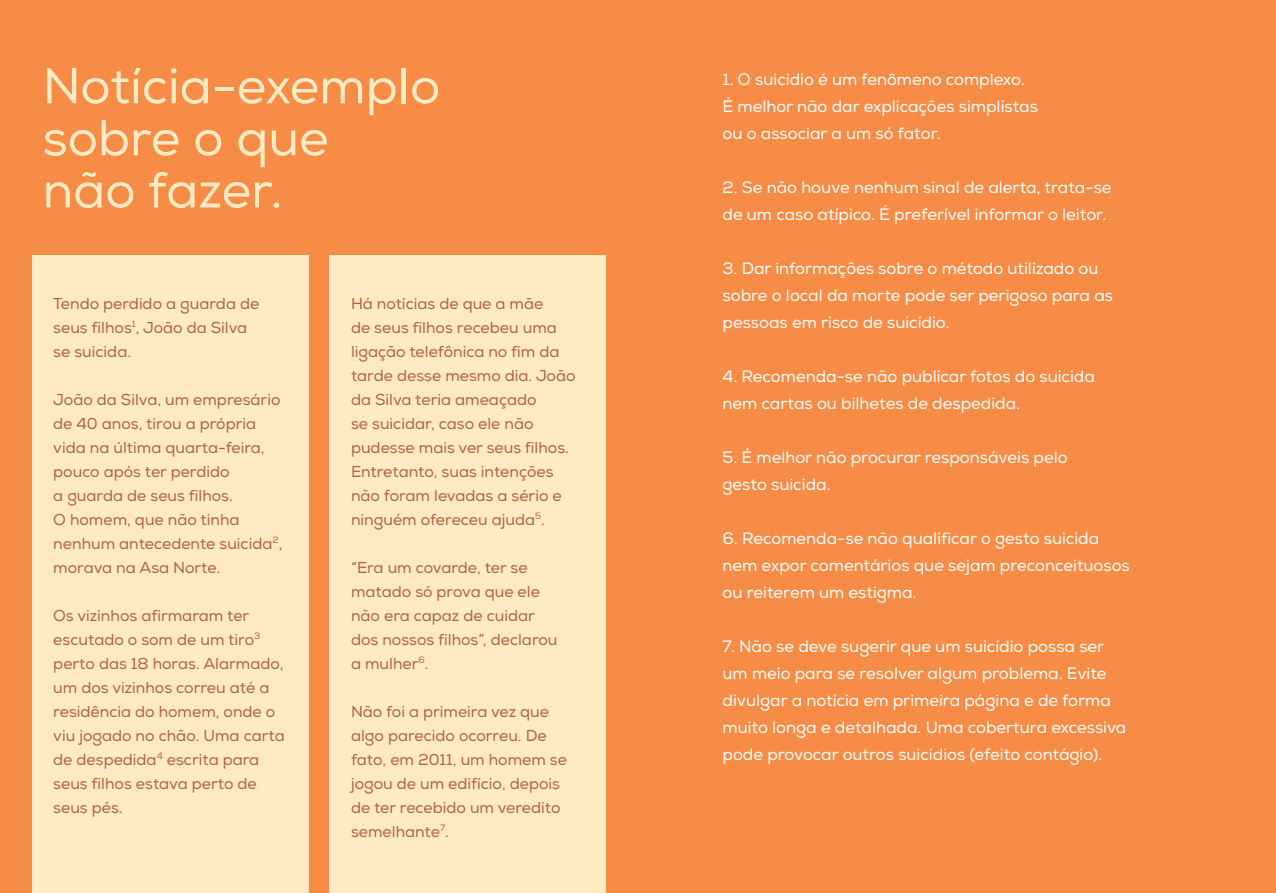
<style>
.page{position:relative;width:1276px;height:893px;background:#f68c45}
.page>*{position:absolute;margin:0;border:0;box-sizing:border-box;transform-origin:0 0}
.t1{font:50.4px/52.1px "Nexa";color:#feebc4}
.t2{font:16.5px/27px "Nexa";color:#fff}
.t3{font:15.75px/24px "Nexa";color:#b5613e}
</style>
<div class="page">
<div style="left:330px;top:255px;width:276px;height:638px;background:#feebc4"></div>
<div style="left:32px;top:255px;width:276px;height:638px;background:#feebc4"></div>
<h1 class="t1" style="left:43px;top:61px;width:399px">Notícia-exemplo sobre o que<br>não fazer.</h1>
<p class="t3" style="left:53px;top:292px;width:207px">Tendo perdido a guarda de seus filhos<sup>1</sup>, João da Silva se suicida.</p>
<p class="t3" style="left:53px;top:388px;width:231px">João da Silva, um empresário de 40 anos, tirou a própria vida na última quarta-feira, pouco após ter perdido<br>a guarda de seus filhos.<br>O homem, que não tinha nenhum antecedente suicida<sup>2</sup>, morava na Asa Norte.</p>
<p class="t3" style="left:53px;top:604px;width:233px">Os vizinhos afirmaram ter escutado o som de um tiro<sup>3 </sup>perto das 18 horas. Alarmado, um dos vizinhos correu até a residência do homem, onde o viu jogado no chão. Uma carta de despedida<sup>4</sup> escrita para seus filhos estava perto de seus pés.</p>
<p class="t3" style="left:351px;top:292px;width:226px">Há notícias de que a mãe<br>de seus filhos recebeu uma ligação telefônica no fim da tarde desse mesmo dia. João da Silva teria ameaçado<br>se suicidar, caso ele não pudesse mais ver seus filhos.<br>Entretanto, suas intenções não foram levadas a sério e ninguém ofereceu ajuda<sup>5</sup>.</p>
<p class="t3" style="left:351px;top:556px;width:208px">“Era um covarde, ter se matado só prova que ele não era capaz de cuidar dos nossos filhos”, declarou a mulher<sup>6</sup>.</p>
<p class="t3" style="left:351px;top:700px;width:217px">Não foi a primeira vez que algo parecido ocorreu. De fato, em 2011, um homem se jogou de um edifício, depois de ter recebido um veredito semelhante<sup>7</sup>.</p>
<p class="t2" style="left:722px;top:66px;width:317px">1. O suicídio é um fenômeno complexo.<br>É melhor não dar explicações simplistas ou o associar a um só fator.</p>
<p class="t2" style="left:722px;top:174px;width:390px">2. Se não houve nenhum sinal de alerta, trata-se de um caso atípico. É preferível informar o leitor.</p>
<p class="t2" style="left:722px;top:255px;width:392px">3. Dar informações sobre o método utilizado ou sobre o local da morte pode ser perigoso para as pessoas em risco de suicídio.</p>
<p class="t2" style="left:722px;top:363px;width:374px">4. Recomenda-se não publicar fotos do suicida nem cartas ou bilhetes de despedida.</p>
<p class="t2" style="left:722px;top:444px;width:346px">5. É melhor não procurar responsáveis pelo gesto suicida.</p>
<p class="t2" style="left:722px;top:525px;width:409px">6. Recomenda-se não qualificar o gesto suicida nem expor comentários que sejam preconceituosos ou reiterem um estigma.</p>
<p class="t2" style="left:722px;top:633px;width:405px">7. Não se deve sugerir que um suicídio possa ser um meio para se resolver algum problema. Evite divulgar a notícia em primeira página e de forma muito longa e detalhada. Uma cobertura excessiva pode provocar outros suicídios (efeito contágio).</p>
</div>
